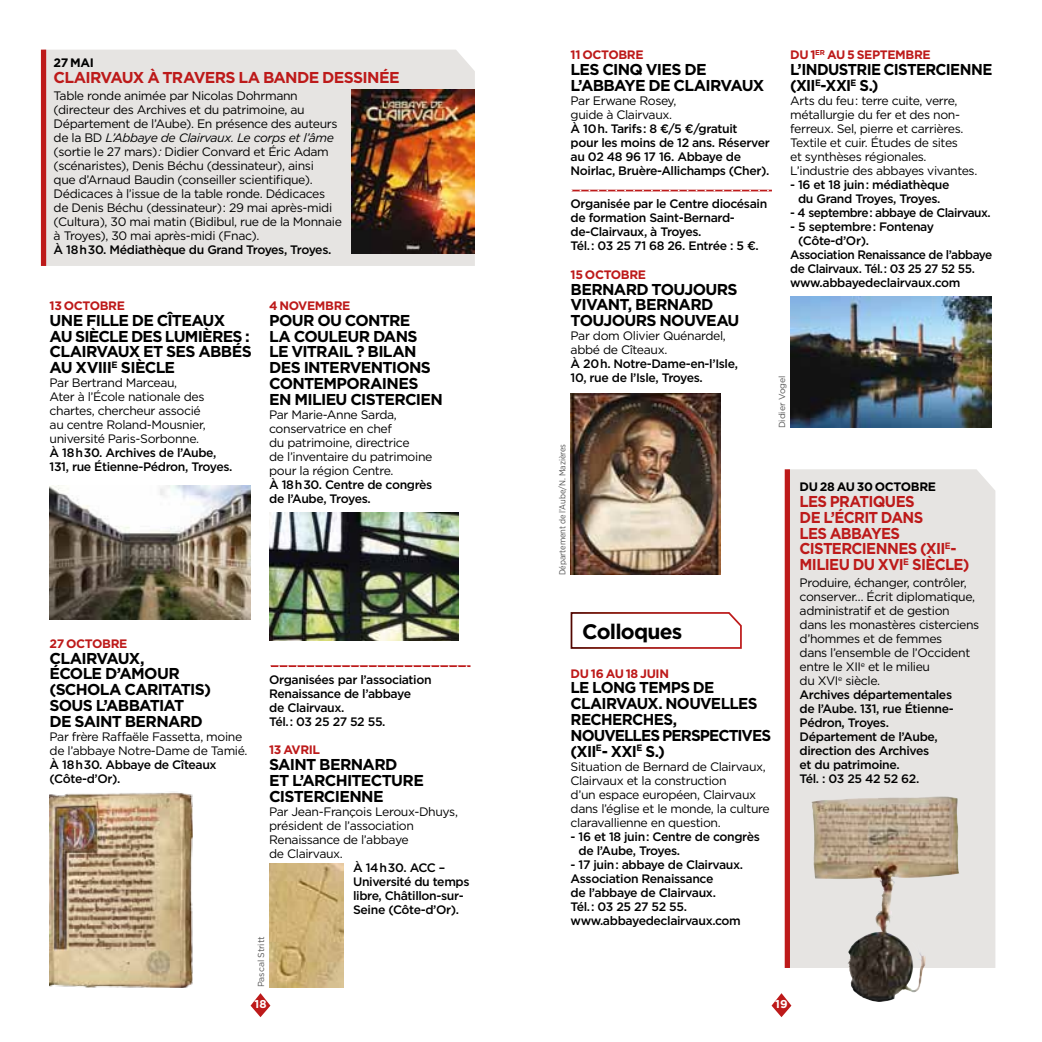
<style>
.page{position:relative;width:1042px;height:1042px;background:#fff}
.page>*{position:absolute;margin:0;border:0;box-sizing:border-box;transform-origin:0 0}
.t1{font:700 21px "Gotham";letter-spacing:-.04em;color:#000}
.t2{font:700 15.75px/15.8px "Gotham";letter-spacing:-.05em;color:#000}
.t3{font:700 15.75px/15.8px "Gotham";letter-spacing:-.05em;color:#bd1a1a;scale:.95 1}
.t4{font:700 15.75px/15.8px "Gotham";letter-spacing:-.05em;color:#000;scale:.95 1}
.t5{font:700 15.75px "Gotham";letter-spacing:-.05em;color:#bd1a1a}
.t6{font:12.25px/14px "Gotham";letter-spacing:-.03em;color:#000}
.t7{font:500 12.25px/14px "Gotham";letter-spacing:-.03em;color:#000}
.t8{font:700 12.25px "Gotham";letter-spacing:-.03em;color:#bd1a1a}
.t9{font:700 12.25px "Gotham";letter-spacing:-.03em;color:#000}
.t10{font:700 11.38px "Gotham";color:#fff}
.t11{font:8.75px "Gotham Narrow";letter-spacing:-.005em;color:#565656}
.t12{font:8.75px "Gotham";letter-spacing:-.005em;color:#565656}
.s1{font-style:italic}
.s2{font-weight:500}
</style>
<div class="page">
<svg style="left:771px;top:993px;width:20px;height:24px"></svg>
<svg style="left:251px;top:993px;width:19px;height:24px"></svg>
<svg style="left:572px;top:190px;width:200px;height:1px"></svg>
<img style="left:570px;top:393px;width:150px;height:182px">
<svg style="left:570px;top:612px;width:172px;height:37px"></svg>
<img style="left:790px;top:296px;width:201px;height:131px">
<img style="left:50px;top:485px;width:201px;height:134px">
<svg style="left:270px;top:665px;width:200px;height:2px"></svg>
<img style="left:269px;top:512px;width:189px;height:128px">
<img style="left:50px;top:791px;width:143px;height:196px">
<div style="left:46px;top:50px;width:429px;height:216px;background:#e6e4e2"></div>
<div style="left:41px;top:50px;width:5px;height:216px;background:#bd1a1a"></div>
<img style="left:352px;top:90px;width:123px;height:164px">
<img style="left:269px;top:863px;width:74px;height:124px">
<svg style="left:790px;top:469px;width:205px;height:499px;fill:#e6e4e2"></svg>
<div style="left:785px;top:469px;width:5px;height:499px;background:#bd1a1a"></div>
<img style="left:909px;top:796px;width:32px;height:1px">
<p class="t9" style="left:54px;top:55px;width:40px">27 MAI</p>
<p class="t5" style="left:54px;top:67px;width:162px">CLAIRVAUX À TRAVERS</p>
<p class="t5" style="left:238px;top:67px;width:106px">LA BAN DE DESSINÉE</p>
<p class="t6" style="left:54px;top:88px;width:290px">Table ronde animée par Nicolas Dohrmann (directeur des Archives et du patrimoine, au Département de l’Aube). En présence des auteurs de la BD <span class="s1">L’Abbaye de Clairvaux. Le corps et l’âme </span>(sortie le 27 mars) <span class="s1">:</span> Didier Convard et Éric Adam (scénaristes), Denis Béchu (dessinateur), ainsi<br>que d’Arnaud Baudin (conseiller scientifique).<br>Dédicaces à l’issue de la table ronde. Dédicaces de Denis Béchu (dessinateur) : 29 mai après-midi (Cultura), 30 mai matin (Bidibul, rue de la Monnaie à Troyes), 30 mai après-midi (Fnac).</p>
<p class="t7" style="left:54px;top:242px;width:279px">À 18 h 30. Médiathèque du Grand Troyes, Troyes.</p>
<p class="t8" style="left:50px;top:297px;width:50px">13 OCTOBRE</p>
<p class="t2" style="left:50px;top:312px;width:176px">UNE FI LLE DE CÎTEAUX<br>AU SIÈCLE DES LUMIÈRES</p>
<p class="t2" style="left:245px;top:328px;width:6px">:</p>
<p class="t2" style="left:50px;top:344px;width:127px">CLAIRVAUX ET SES</p>
<p class="t2" style="left:198px;top:344px;width:23px">ABBÉS</p>
<p class="t2" style="left:50px;top:359px;width:125px">AU XVIII <sup>E</sup> SIÈCLE</p>
<p class="t6" style="left:50px;top:375px;width:158px">Par Bertrand Marceau,<br>Ater à l’École nationale des chartes, chercheur associé au centre Roland-Mousnier, université Paris-Sorbonne.</p>
<p class="t7" style="left:50px;top:445px;width:184px">À 18 h 30. Archives de l’Aube,<br>131, rue Étienne-Pédron, Troyes.</p>
<p class="t8" style="left:269px;top:297px;width:48px">4 NOVEMBRE</p>
<p class="t2" style="left:269px;top:312px;width:156px">POUR OU CONTRE<br>LA COULEUR DANS<br>LE VITRAI L ? BI LAN<br>DES INTERVENTIONS<br>CONTEM PORAINES<br>EN MILIEU CISTERCIEN</p>
<p class="t6" style="left:269px;top:407px;width:165px">Par Marie-Anne Sarda, conservatrice en chef<br>du patrimoine, directrice<br>de l’inventaire du patrimoine pour la région Centre.</p>
<p class="t7" style="left:269px;top:477px;width:165px">À 18 h 30. Centre de congrès de l’Aube, Troyes.</p>
<p class="t8" style="left:50px;top:635px;width:53px">27 OCTOBRE</p>
<p class="t2" style="left:50px;top:650px;width:163px">CLAIRVAUX,<br>ÉCOLE D’AMOUR (SCHOLA CARITATIS)<br>SO US L’ABBATIAT<br>DE SAINT BERN</p>
<p class="t2" style="left:168px;top:713px;width:36px">ARD</p>
<p class="t6" style="left:50px;top:729px;width:199px">Par frère Raffaële Fassetta, moine de l’abbaye Notre-Dame de Tamié.</p>
<p class="t7" style="left:50px;top:757px;width:169px">À 18 h 30. Abbaye de Cîteaux (Côte-d’Or).</p>
<p class="t7" style="left:269px;top:672px;width:164px">Organisées par l’association<br>Renaissance de l’abbaye<br>de Clairvaux.<br>Tél. : 03 25 27 52 55.</p>
<p class="t8" style="left:269px;top:742px;width:52px">13 AVRI L</p>
<p class="t2" style="left:269px;top:756px;width:62px">SAINT BERN</p>
<p class="t2" style="left:269px;top:756px;width:145px;text-indent:93px">ARD<br>ET L’ARCHITECTURE<br>CISTERCIENNE</p>
<p class="t6" style="left:269px;top:804px;width:190px">Par Jean-François Leroux-Dhuys, président de l’association<br>Renaissance de l’abbaye<br>de Clairvaux.</p>
<p class="t7" style="left:353px;top:860px;width:118px">À 14 h 30. ACC –<br>Université du temps libre, Châtillon-sur-<br>Seine (Côte-d’Or).</p>
<p class="t12" style="left:255px;top:987px;width:53px;rotate:-90deg">Pascal Stritt</p>
<p class="t8" style="left:570px;top:47px;width:48px">11 OCTOBRE</p>
<p class="t2" style="left:570px;top:62px;width:53px">LES CINQ</p>
<p class="t2" style="left:646px;top:62px;width:20px">VIES</p>
<p class="t2" style="left:570px;top:62px;width:194px;text-indent:114px">DE<br>L’ABBAYE DE CLAIRVAUX</p>
<p class="t6" style="left:570px;top:93px;width:107px">Par Erwane Rosey, guide à Clairvaux.</p>
<p class="t7" style="left:570px;top:121px;width:201px">À 10 h. Tarifs : 8 €/5 €/gratuit<br>pour les moins de 12 ans. Réserver au 02 48 96 17 16. Abbaye de<br>Noirlac, Bruère-Allichamps (Cher).</p>
<p class="t7" style="left:570px;top:196px;width:198px">Organisée par le Centre diocésain de formation Saint-Bernard&shy;de-Clairvaux, à Troyes.<br>Tél. : 03 25 71 68 26. Entrée : 5 €.</p>
<p class="t8" style="left:570px;top:266px;width:50px">15 OCTOBRE</p>
<p class="t2" style="left:570px;top:281px;width:12px">BERN</p>
<p class="t2" style="left:570px;top:281px;width:157px;text-indent:43px">ARD TOUJOURS<br>VIVANT, BERN</p>
<p class="t2" style="left:570px;top:297px;width:170px;text-indent:108px">ARD<br>TOUJOURS NOUVEAU</p>
<p class="t6" style="left:570px;top:328px;width:157px">Par dom Olivier Quénardel, abbé de Cîteaux.</p>
<p class="t7" style="left:570px;top:357px;width:169px">À 20 h. Notre-Dame-en-l’Isle,<br>10, rue de l’Isle, Troyes.</p>
<p class="t11" style="left:557px;top:575px;width:133px;rotate:-90deg">Département de l’Aube/N. Mazières</p>
<h1 class="t1" style="left:582px;top:617px;width:102px">COLLOQUES</h1>
<p class="t8" style="left:570px;top:665px;width:92px">DU 16 AU 18 JUIN</p>
<p class="t2" style="left:570px;top:680px;width:191px">LE LON G TEM PS DE<br>CLAIRVAUX. NOUVELLES<br>RECHERCHES,<br>NOUVELLES PERS PECTIVES (XII <sup>E</sup>- XXI <sup>E</sup> S.)</p>
<p class="t6" style="left:570px;top:759px;width:201px">Situation de Bernard de Clairvaux,<br>Clairvaux et la construction<br>d’un espace européen, Clairvaux dans l’église et le monde, la culture claravallienne en question.</p>
<p class="t7" style="left:578px;top:829px;width:183px;text-indent:-8px">- 16 et 18 juin : Centre de congrès de l’Aube, Troyes.</p>
<p class="t7" style="left:570px;top:857px;width:174px">- 17 juin : abbaye de Clairvaux.<br>Association Renaissance<br>de l’abbaye de Clairvaux.<br>Tél. : 03 25 27 52 55. www.abbayedeclairvaux.com</p>
<p class="t8" style="left:790px;top:47px;width:107px">DU 1<sup>ER</sup> AU 5 SEPTEMBRE</p>
<p class="t4" style="left:790px;top:62px;width:175px">L’IN DUSTRIE CISTERCIENNE (XII <sup>E</sup>-XXI <sup>E</sup> S.)</p>
<p class="t6" style="left:790px;top:93px;width:189px">Arts du feu : terre cuite, verre, métallurgie du fer et des non&shy;ferreux. Sel, pierre et carrières.<br>Textile et cuir. Études de sites<br>et synthèses régionales.<br>L’industrie des abbayes vivantes.</p>
<p class="t7" style="left:790px;top:177px;width:161px;text-align:center">- 16 et 18 juin : médiathèque du Grand Troyes, Troyes.</p>
<p class="t7" style="left:790px;top:205px;width:202px">- 4 septembre : abbaye de Clairvaux.</p>
<p class="t7" style="left:790px;top:219px;width:145px">- 5 septembre : Fontenay</p>
<p class="t7" style="left:798px;top:233px;width:72px">(Côte-d’Or).</p>
<p class="t7" style="left:790px;top:247px;width:204px">Association Renaissance de l’abbaye</p>
<p class="t7" style="left:790px;top:261px;width:186px">de Clairvaux. Tél. : 03 25 27 52 55.</p>
<p class="t7" style="left:790px;top:275px;width:172px">www.abbayedeclairvaux.com</p>
<p class="t12" style="left:776px;top:428px;width:55px;rotate:-90deg">Didier Vogel</p>
<p class="t9" style="left:799px;top:479px;width:111px">DU 28 AU 30 OCTOBRE</p>
<p class="t3" style="left:799px;top:494px;width:120px">LES PRATIQUES<br>DE L’ÉCRIT DANS<br>LES ABBAYES<br>CISTERCIENNES</p>
<p class="t3" style="left:799px;top:541px;width:180px;text-indent:120px">(XII <sup>E</sup>-<br>MILIEU DU XVI <sup>E</sup> SIÈCLE)</p>
<p class="t6" style="left:799px;top:575px;width:181px">Produire, échanger, contrôler, conserver… Écrit diplomatique, administratif et de gestion dans les monastères cisterciens d’hommes et de femmes<br>dans l’ensemble de l’Occident entre le XII<sup>e</sup> et le milieu<br>du XVI<sup>e</sup> siècle.<br><span class="s2">Archives départementales<br>de l’Aube. 131, rue Étienne-<br>Pédron, Troyes.<br>Département de l’Aube, direction des Archives<br>et du patrimoine.<br>Tél. : 03 25 42 52 62.</span></p>
<p class="t10" style="left:254px;top:997px;width:14px">18</p>
<p class="t10" style="left:775px;top:997px;width:14px">19</p>
</div>
